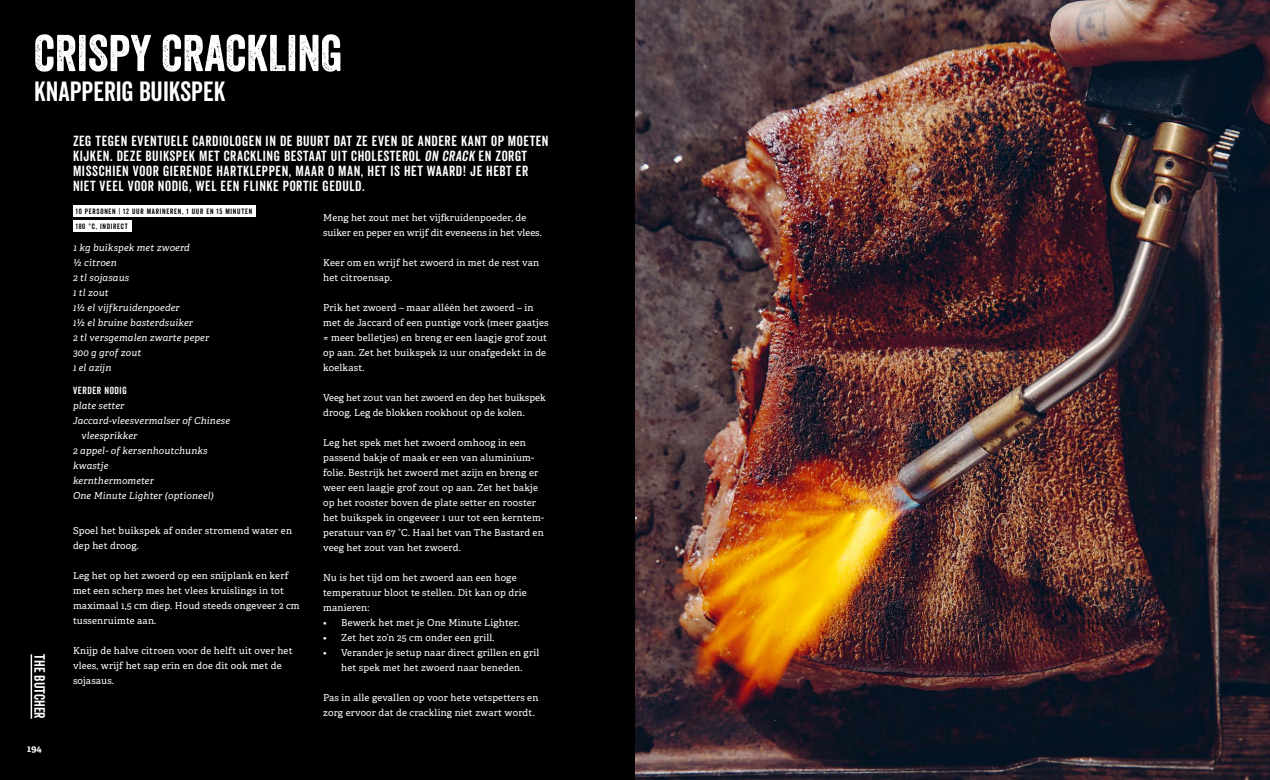
<style>
.page{position:relative;width:1270px;height:780px;background:#fff}
.page>*{position:absolute;margin:0;border:0;box-sizing:border-box;transform-origin:0 0}
.t1{font:50px "Veneer";color:#fff}
.t2{font:27px "Veneer Clean";color:#fff}
.t3{font:14.5px "Veneer Clean";color:#fff}
.t4{font:14.2px/15px "Veneer Clean";letter-spacing:.04em;color:#fff}
.t5{font:10px "Veneer Clean";letter-spacing:.06em;color:#fdfdfd}
.t6{font:9.6px/15px "Adelle";letter-spacing:.02em;color:#fff}
.t7{font:italic 9.6px/15px "Adelle";letter-spacing:.02em;color:#fff}
.t8{font:9.6px/15px "Adelle";color:#fff}
.t9{font:700 9.6px "Adelle";color:#fff}
.t10{font:7.5px/14.9px "Veneer Clean";letter-spacing:.1em;color:#000}
.s1{font-style:italic}
</style>
<div class="page">
<div style="left:0;top:0;width:635px;height:780px;background:#000"></div>
<hr style="left:31px;top:654px;width:1px;height:64px;background:#fff">
<img style="left:635px;top:0;width:635px;height:780px">
<div style="left:73px;top:205px;width:183px;height:12px;background:#fff"></div>
<div style="left:73px;top:220px;width:58px;height:12px;background:#fff"></div>
<h1 class="t1" style="left:34px;top:23px;width:310px">CRISPY CRACKLING</h1>
<h2 class="t2" style="left:34px;top:75px;width:193px">KNAPPERIG BUIKSPEK</h2>
<p class="t4" style="left:73px;top:133px;width:477px">ZEG TEGEN EVENTUELE CARDIOLOGEN IN DE BUURT DAT ZE EVEN DE ANDERE KANT OP MOETEN KIJKEN. DEZE BUIKSPEK MET CRACKLING BESTAAT UIT CHOLESTEROL <span class="s1">ON CRACK</span> EN ZORGT MISSCHIEN VOOR GIERENDE HARTKLEPPEN, MAAR O MAN, HET IS HET WAARD! JE HEBT ER NIET VEEL VOOR NODIG, WEL EEN FLINKE PORTIE GEDULD.</p>
<p class="t10" style="left:76px;top:204px;width:178px">10 PERSONEN | 12 UUR MARINEREN, 1 UUR EN 15 MINUTEN<br>180 °C, INDIRECT</p>
<p class="t7" style="left:73px;top:240px;width:138px">1 kg buikspek met zwoerd<br>½ citroen<br>2 tl sojasaus<br>1 tl zout<br>1½ el vijfkruidenpoeder<br>1½ el bruine basterdsuiker<br>2 tl versgemalen zwarte peper<br>300 g grof zout<br>1 el azijn</p>
<p class="t5" style="left:73px;top:384px;width:55px">VERDER NODIG</p>
<p class="t7" style="left:73px;top:398px;width:53px">plate setter</p>
<p class="t7" style="left:73px;top:413px;width:158px">Jaccard-vleesvermalser of Chinese</p>
<p class="t7" style="left:82px;top:428px;width:57px">vleesprikker</p>
<p class="t7" style="left:73px;top:443px;width:136px">2 appel- of kersenhoutchunks</p>
<p class="t7" style="left:73px;top:458px;width:37px">kwastje</p>
<p class="t7" style="left:73px;top:473px;width:82px">kernthermometer</p>
<p class="t7" style="left:73px;top:488px;width:142px">One Minute Lighter (optioneel)</p>
<p class="t6" style="left:73px;top:523px;width:221px">Spoel het buikspek af onder stromend water en dep het droog.</p>
<p class="t6" style="left:73px;top:568px;width:228px">Leg het op het zwoerd op een snijplank en kerf met een scherp mes het vlees kruislings in tot maximaal 1,5 cm diep. Houd steeds ongeveer 2 cm tussenruimte aan.</p>
<p class="t6" style="left:73px;top:643px;width:221px">Knijp de halve citroen voor de helft uit over het vlees, wrijf het sap erin en doe dit ook met de sojasaus.</p>
<p class="t8" style="left:323px;top:210px;width:220px">Meng het zout met het vijfkruidenpoeder, de suiker en peper en wrijf dit eveneens in het vlees.</p>
<p class="t6" style="left:323px;top:255px;width:218px">Keer om en wrijf het zwoerd in met de rest van het citroensap.</p>
<p class="t6" style="left:323px;top:300px;width:227px">Prik het zwoerd – maar alléén het zwoerd – in met de Jaccard of een puntige vork (meer gaatjes = meer belletjes) en breng er een laagje grof zout op aan. Zet het buikspek 12 uur onafgedekt in de koelkast.</p>
<p class="t8" style="left:323px;top:390px;width:224px">Veeg het zout van het zwoerd en dep het buikspek droog. Leg de blokken rookhout op de kolen.</p>
<p class="t6" style="left:323px;top:435px;width:222px">Leg het spek met het zwoerd omhoog in een passend bakje of maak er een van aluminium&shy;folie. Bestrijk het zwoerd met azijn en breng er weer een laagje grof zout op aan. Zet het bakje op het rooster boven de plate setter en rooster het buikspek in ongeveer 1 uur tot een kerntem&shy;peratuur van 67 °C. Haal het van The Bastard en veeg het zout van het zwoerd.</p>
<p class="t6" style="left:323px;top:570px;width:205px">Nu is het tijd om het zwoerd aan een hoge temperatuur bloot te stellen. Dit kan op drie manieren:</p>
<p class="t6" style="left:323px;top:615px;width:198px">• Bewerk het met je One Minute Lighter.</p>
<p class="t6" style="left:323px;top:630px;width:173px">• Zet het zo’n 25 cm onder een grill.</p>
<p class="t6" style="left:323px;top:645px;width:218px;text-align:center">• Verander je setup naar direct grillen en gril het spek met het zwoerd naar beneden.</p>
<p class="t6" style="left:323px;top:690px;width:217px">Pas in alle gevallen op voor hete vetspetters en zorg ervoor dat de crackling niet zwart wordt.</p>
<h3 class="t3" style="left:48px;top:654px;width:65px;rotate:90deg">THEBUTCHER</h3>
<p class="t9" style="left:27px;top:742px;width:16px">194</p>
</div>
